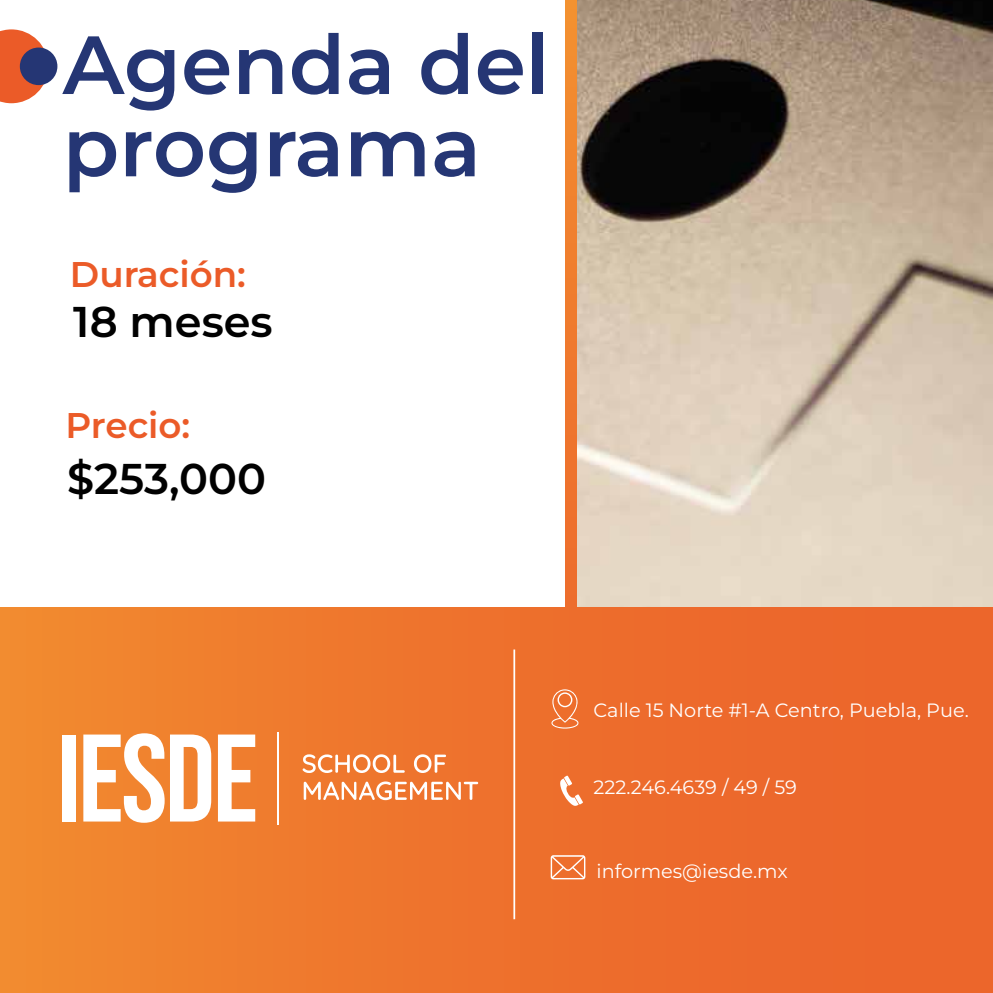
<style>
.page{position:relative;width:993px;height:993px;background:#fff}
.page>*{position:absolute;margin:0;border:0;box-sizing:border-box;transform-origin:0 0}
.t1{font:600 82.25px/82.2px "Montserrat";color:#253674}
.t2{font:600 43.05px "Montserrat";color:#010101}
.t3{font:600 35.7px "Montserrat";color:#eb5b28}
.t4{font:19.25px "Montserrat";color:#fff}
</style>
<div class="page">
<img style="left:576px;top:0;width:416px;height:607px">
<svg style="left:565px;top:0;width:11px;height:607px;background:#ef7d2e"></svg>
<div style="left:0;top:607px;width:992px;height:385px;background:linear-gradient(to right,#f1872f,#eb602b)"></div>
<div style="left:62px;top:734px;width:14px;height:87px;background:#fff"></div>
<svg style="left:83px;top:733px;width:128px;height:89px"></svg>
<svg style="left:218px;top:734px;width:37px;height:87px"></svg>
<svg style="left:302px;top:754px;width:102px;height:18px"></svg>
<svg style="left:414px;top:754px;width:32px;height:18px"></svg>
<svg style="left:303px;top:781px;width:175px;height:18px"></svg>
<hr style="left:277px;top:731px;width:2px;height:92px;background:#fff">
<hr style="left:513px;top:649px;width:2px;height:269px;background:#fff">
<svg style="left:551px;top:689px;width:27px;height:39px"></svg>
<svg style="left:560px;top:775px;width:22px;height:30px"></svg>
<svg style="left:550px;top:854px;width:35px;height:25px"></svg>
<svg style="left:0;top:29px;width:48px;height:74px"></svg>
<div style="left:20px;top:48px;width:37px;height:37px;background:#253674;border-radius:50%"></div>
<h1 class="t1" style="left:63px;top:20px;width:488px">Agenda del programa</h1>
<h3 class="t3" style="left:70px;top:249px;width:177px">Duración:</h3>
<h2 class="t2" style="left:73px;top:291px;width:201px">18 meses</h2>
<h3 class="t3" style="left:65px;top:400px;width:126px">Precio:</h3>
<h2 class="t2" style="left:67px;top:448px;width:200px">$253,000</h2>
<p class="t4" style="left:593px;top:696px;width:376px">Calle 15 Norte #1-A Centro, Puebla, Pue.</p>
<p class="t4" style="left:593px;top:773px;width:205px">222.246.4639 / 49 / 59</p>
<p class="t4" style="left:596px;top:857px;width:193px">informes@iesde.mx</p>
</div>
